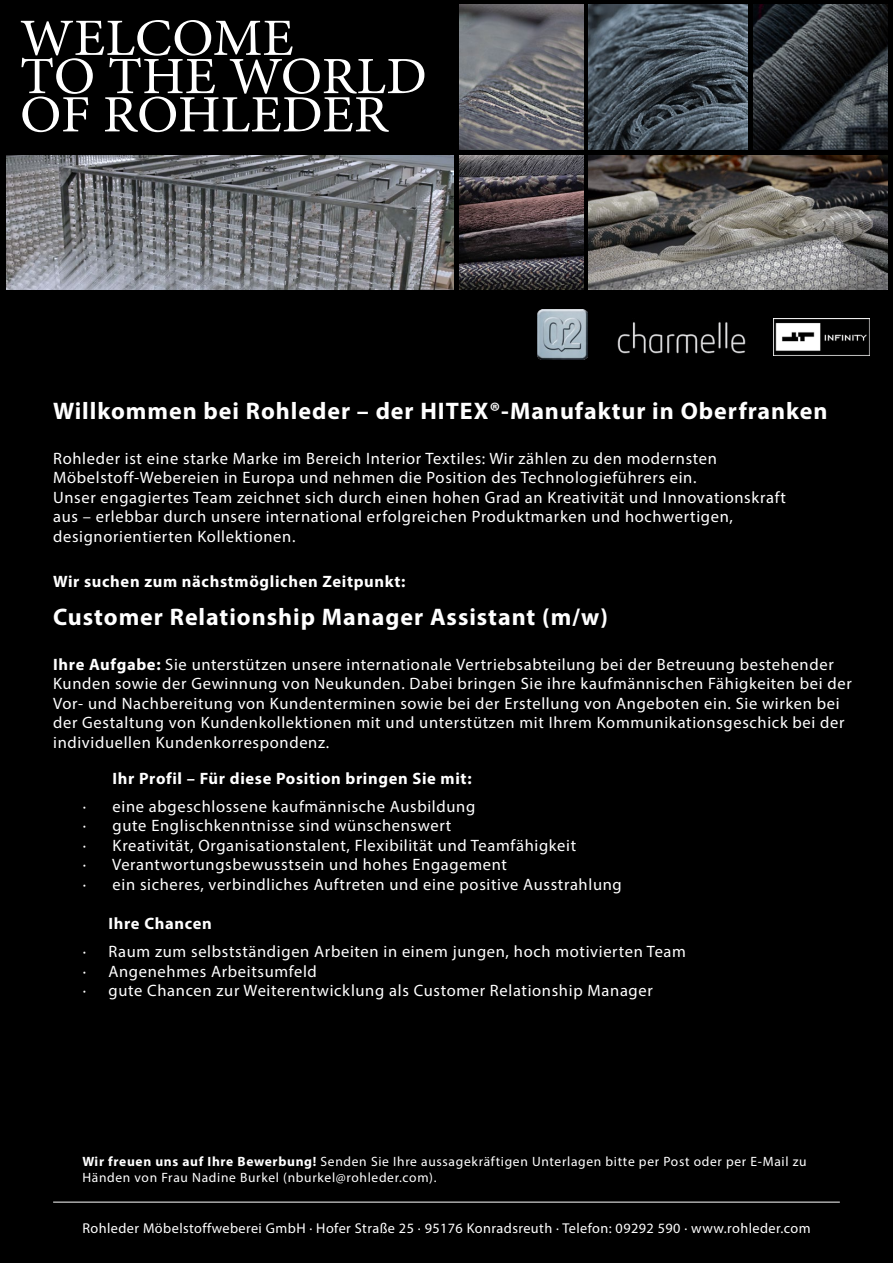
<style>
.page{position:relative;width:893px;height:1263px;background:#000}
.page>*{position:absolute;margin:0;border:0;box-sizing:border-box;transform-origin:0 0}
.t1{font:52.35px/38.2px "Minion Pro";color:#fff;scale:1.06 1}
.t2{font:700 24px "Myriad Pro";letter-spacing:.04em;color:#fff}
.t3{font:16.5px/19.5px "Myriad Pro";letter-spacing:.04em;color:#fff}
.t4{font:700 16.5px "Myriad Pro";letter-spacing:.04em;color:#fff}
.t5{font:14.25px "Myriad Pro";letter-spacing:.03em;color:#fff}
.t6{font:13.5px/15.8px "Myriad Pro";letter-spacing:.05em;color:#fff}
.s1{font-weight:700}
</style>
<div class="page">
<img style="left:537px;top:309px;width:50px;height:51px">
<img style="left:614px;top:318px;width:134px;height:39px">
<img style="left:773px;top:318px;width:97px;height:37px">
<img style="left:6px;top:156px;width:448px;height:133px">
<img style="left:460px;top:5px;width:123px;height:145px">
<img style="left:460px;top:156px;width:123px;height:133px">
<img style="left:589px;top:5px;width:158px;height:145px">
<img style="left:753px;top:5px;width:134px;height:145px">
<img style="left:589px;top:156px;width:298px;height:133px">
<hr style="left:53px;top:1202px;width:787px;height:1px;background:#fff">
<h1 class="t1" style="left:20px;top:19px;width:385px">WELCOME<br>TO THE WORLD<br>OF ROHLEDER</h1>
<h2 class="t2" style="left:53px;top:395px;width:776px">Willkommen bei Rohleder – der HITEX®-Manufaktur in Oberfranken</h2>
<p class="t3" style="left:53px;top:448px;width:734px">Rohleder ist eine starke Marke im Bereich Interior Textiles: Wir zählen zu den modernsten Möbelstoff-Webereien in Europa und nehmen die Position des Technologieführers ein.<br>Unser engagiertes Team zeichnet sich durch einen hohen Grad an Kreativität und Innovationskraft aus – erlebbar durch unsere international erfolgreichen Produktmarken und hochwertigen, designorientierten Kollektionen.</p>
<p class="t4" style="left:53px;top:571px;width:354px">Wir suchen zum nächstmöglichen Zeitpunkt:</p>
<h2 class="t2" style="left:53px;top:601px;width:556px">Customer Relationship Manager Assistant (m/w)</h2>
<p class="t3" style="left:53px;top:654px;width:800px"><span class="s1">Ihre Aufgabe:</span> Sie unterstützen unsere internationale Vertriebsabteilung bei der Betreuung bestehender Kunden sowie der Gewinnung von Neukunden. Dabei bringen Sie ihre kaufmännischen Fähigkeiten bei der Vor- und Nachbereitung von Kundenterminen sowie bei der Erstellung von Angeboten ein. Sie wirken bei der Gestaltung von Kundenkollektionen mit und unterstützen mit Ihrem Kommunikationsgeschick bei der individuellen Kundenkorrespondenz.</p>
<p class="t4" style="left:112px;top:768px;width:361px">Ihr Profil – Für diese Position bringen Sie mit:</p>
<p class="t3" style="left:83px;top:796px;width:540px">· eine abgeschlossene kaufmännische Ausbildung<br>· gute Englischkenntnisse sind wünschenswert<br>· Kreativität, Organisationstalent, Flexibilität und Teamfähigkeit<br>· Verantwortungsbewusstsein und hohes Engagement<br>· ein sicheres, verbindliches Auftreten und eine positive Ausstrahlung</p>
<p class="t4" style="left:108px;top:913px;width:105px">Ihre Chancen</p>
<p class="t3" style="left:83px;top:941px;width:604px">· Raum zum selbstständigen Arbeiten in einem jungen, hoch motivierten Team · Angenehmes Arbeitsumfeld<br>· gute Chancen zur Weiterentwicklung als Customer Relationship Manager</p>
<p class="t6" style="left:82px;top:1153px;width:726px"><span class="s1">Wir freuen uns auf Ihre Bewerbung!</span> Senden Sie Ihre aussagekräftigen Unterlagen bitte per Post oder per E-Mail zu<br>Händen von Frau Nadine Burkel (nburkel@rohleder.com).</p>
<p class="t5" style="left:82px;top:1220px;width:730px">Rohleder Möbelstoffweberei GmbH · Hofer Straße 25 · 95176 Konradsreuth · Telefon: 09292 590 · www.rohleder.com</p>
</div>
